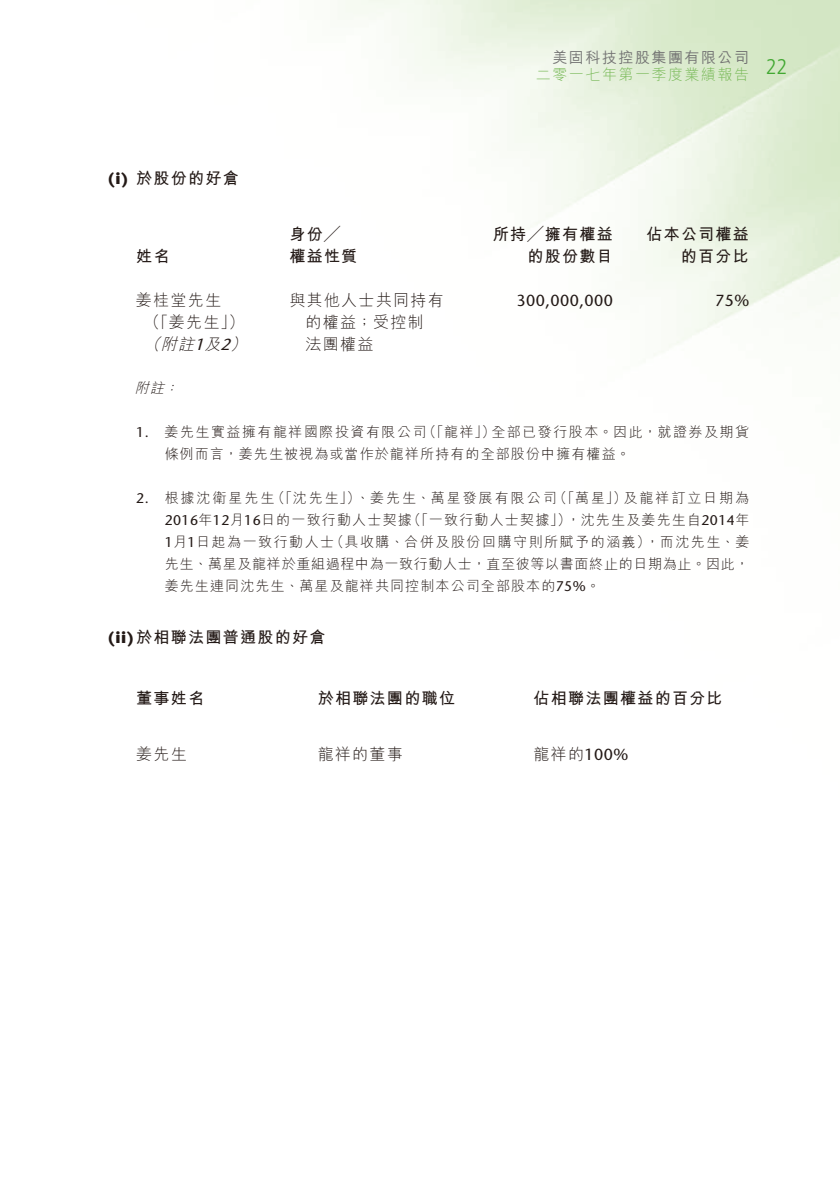
<style>
.page{position:relative;width:840px;height:1191px;background:#fff}
.page>*{position:absolute;margin:0;border:0;box-sizing:border-box;transform-origin:0 0}
.t1{font:300 21.4px "Frutiger LT Std";color:#42a832;scale:.9 1}
.t2{font:700 16px/22px "M Hei HK";letter-spacing:.08em;color:#231916;text-align:right}
.t3{font:300 16px/22px "M Hei HK";letter-spacing:.08em;color:#231916}
.t4{font:500 16px "Stone Sans Std";letter-spacing:.03em;color:#231916}
.t5{font:italic 300 16px "M Hei HK";color:#231916}
.t6{font:700 16px "Stone Sans Std";color:#231916}
.t7{font:italic 500 16px "Stone Sans Std";color:#231916}
.t8{font:300 15px "M Hei HK";letter-spacing:.1em;color:#76b855}
.t9{font:500 15px "M Hei HK";letter-spacing:.1em;color:#727272}
.t10{font:300 14px "M Hei HK";letter-spacing:.085em;color:#231916}
.t11{font:300 14px/22px "M Hei HK";letter-spacing:.045em;color:#231916}
.t12{font:300 14px "M Hei HK";letter-spacing:.14em;color:#231916}
.t13{font:300 14px "M Hei HK";letter-spacing:.105em;color:#231916}
.t14{font:300 14px "M Hei HK";letter-spacing:.11em;color:#231916}
.t15{font:500 14px "Stone Sans Std";color:#231916}
.t16{font:italic 300 14px "M Hei HK";color:#231916}
.s1{font-family:"Stone Sans Std";font-weight:500}
.s2{font-family:"Stone Sans Std"}
.s3{font-family:"M Hei HK";font-weight:300}
</style>
<div class="page">
<p class="t9" style="left:552px;top:47px;width:198px">美固科技控股集團有限公司</p>
<p class="t8" style="left:535px;top:64px;width:214px">二零一七年第一季度業績報告</p>
<h1 class="t1" style="left:765px;top:54px;width:25px">22</h1>
<p class="t6" style="left:108px;top:169px;width:22px">)i(</p>
<p class="t2" style="left:136px;top:166px;width:104px">於股份的好倉</p>
<p class="t2" style="left:136px;top:244px;width:35px">姓名</p>
<p class="t3" style="left:144px;top:289px;width:102px;text-indent:-8px">姜桂堂先生<br>（「姜先生 (「</p>
<p class="t5" style="left:161px;top:333px;width:93px">附註及 (</p>
<p class="t5" style="left:144px;top:333px;width:23px">（</p>
<p class="t7" style="left:194px;top:335px;width:16px">1</p>
<p class="t7" style="left:220px;top:335px;width:16px">2</p>
<p class="t16" style="left:135px;top:378px;width:36px">附註</p>
<p class="t16" style="left:164px;top:378px;width:20px">：</p>
<p class="t2" style="left:289px;top:222px;width:69px;text-align:left">身份╱權益性質</p>
<p class="t2" style="left:492px;top:222px;width:121px">所持╱擁有權益的股份數目</p>
<p class="t2" style="left:646px;top:222px;width:104px">佔本公司權益的百分比</p>
<p class="t3" style="left:305px;top:289px;width:140px;text-indent:-16px">與其他人士共同持有的權益；受控制<br>法團權益</p>
<p class="t4" style="left:714px;top:291px;width:36px">75%</p>
<p class="t4" style="left:516px;top:291px;width:98px">300,000,000</p>
<p class="t15" style="left:136px;top:423px;width:14px">1.</p>
<p class="t15" style="left:136px;top:489px;width:14px">2.</p>
<p class="t13" style="left:164px;top:422px;width:263px">姜先生實益擁有龍祥國際投資有限公司</p>
<p class="t10" style="left:422px;top:422px;width:75px">（「龍祥」）</p>
<p class="t13" style="left:491px;top:422px;width:259px">全部已發行股本。因此，就證券及期貨</p>
<p class="t10" style="left:164px;top:444px;width:467px">條例而言，姜先生被視為或當作於龍祥所持有的全部股份中擁有權益。</p>
<p class="t12" style="left:623px;top:488px;width:127px">及龍祥訂立日期為</p>
<p class="t12" style="left:271px;top:488px;width:287px">（「沈先生」）、姜先生、萬星發展有限公司</p>
<p class="t10" style="left:553px;top:488px;width:75px">（「萬星」）</p>
<p class="t12" style="left:164px;top:488px;width:111px">根據沈衛星先生</p>
<p class="t10" style="left:407px;top:510px;width:165px">（「一致行動人士契據」）</p>
<p class="t10" style="left:164px;top:510px;width:248px"><span class="s1">2016</span>年<span class="s1">12</span>月<span class="s1">16</span>日的一致行動人士契據</p>
<p class="t10" style="left:566px;top:510px;width:184px">，沈先生及姜先生自<span class="s1">2014</span>年</p>
<p class="t10" style="left:645px;top:532px;width:105px">，而沈先生、姜</p>
<p class="t14" style="left:330px;top:532px;width:321px">（具收購、合併及股份回購守則所賦予的涵義）</p>
<p class="t11" style="left:165px;top:530px;width:585px"><span class="s1">1</span>月<span class="s1">1</span>日起為一致行動人士<br>先生、萬星及龍祥於重組過程中為一致行動人士，直至彼等以書面終止的日期為止。因此，姜先生連同沈先生、萬星及龍祥共同控制本公司全部股本的<span class="s1">75%</span>。</p>
<p class="t2" style="left:108px;top:624px;width:219px"><span class="s2">(ii)</span>於相聯法團普通股的好倉</p>
<p class="t2" style="left:136px;top:686px;width:69px">董事姓名</p>
<p class="t3" style="left:136px;top:743px;width:52px">姜先生</p>
<p class="t2" style="left:317px;top:686px;width:139px">於相聯法團的職位</p>
<p class="t3" style="left:317px;top:743px;width:87px">龍祥的董事</p>
<p class="t2" style="left:533px;top:686px;width:190px">佔相聯法團權益的百分比</p>
<p class="t4" style="left:533px;top:745px;width:96px"><span class="s3">龍祥的</span>100%</p>
</div>
